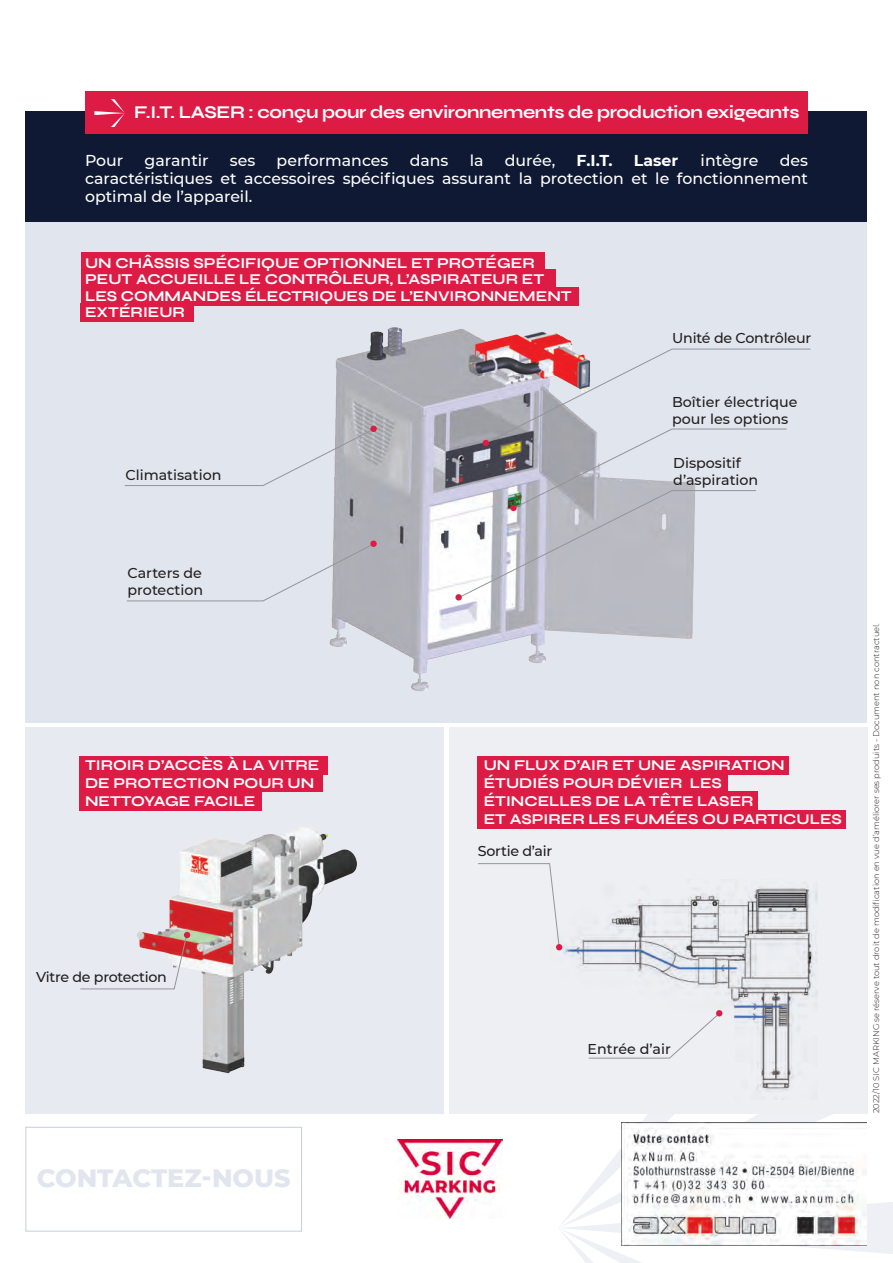
<style>
.page{position:relative;width:893px;height:1263px;background:#fff}
.page>*{position:absolute;margin:0;border:0;box-sizing:border-box;transform-origin:0 0}
.t1{font:800 25.5px "Montserrat";color:#e1e5ed}
.t2{font:700 18px "Syne";letter-spacing:-.02em;color:#fff}
.t3{font:500 15.75px/18px "Montserrat";color:#fff;text-align:justify}
.t4{font:700 15.75px "Montserrat";color:#fff}
.t5{font:700 15px/18px "Syne";color:#fff}
.t6{font:500 14.25px/17.1px "Montserrat";color:#231f20}
.t7{font:500 14.25px "Montserrat";letter-spacing:-.02em;color:#231f20}
.t8{font:300 8.25px "Montserrat";color:#231f20}
</style>
<div class="page">
<svg style="left:558px;top:1113px;width:335px;height:150px"></svg>
<div style="left:26px;top:1127px;width:276px;height:104px;border:1px solid #c8cede"></div>
<div style="left:26px;top:111px;width:841px;height:612px;background:#e1e5ed"></div>
<img style="left:329px;top:327px;width:364px;height:364px">
<div style="left:81px;top:253px;width:464px;height:18px;background:#dd1c46"></div>
<div style="left:81px;top:269px;width:474px;height:19px;background:#dd1c46"></div>
<div style="left:26px;top:727px;width:418px;height:386px;background:#e8eaf1"></div>
<div style="left:449px;top:727px;width:418px;height:386px;background:#edeff3"></div>
<div style="left:26px;top:111px;width:841px;height:111px;background:#0f1934"></div>
<div style="left:85px;top:91px;width:723px;height:43px;background:#dd1c46"></div>
<svg style="left:94px;top:99px;width:31px;height:28px"></svg>
<svg style="left:124px;top:427px;width:252px;height:59px"></svg>
<svg style="left:127px;top:542px;width:249px;height:60px"></svg>
<div style="left:370px;top:426px;width:7px;height:6px;background:#dd1c46;border-radius:50%"></div>
<svg style="left:460px;top:348px;width:351px;height:249px"></svg>
<div style="left:455px;top:594px;width:7px;height:6px;background:#dd1c46;border-radius:50%"></div>
<div style="left:510px;top:505px;width:7px;height:6px;background:#dd1c46;border-radius:50%"></div>
<div style="left:370px;top:540px;width:7px;height:7px;background:#dd1c46;border-radius:50%"></div>
<img style="left:558px;top:886px;width:259px;height:206px">
<svg style="left:478px;top:863px;width:84px;height:87px"></svg>
<img style="left:139px;top:828px;width:218px;height:246px">
<div style="left:79px;top:756px;width:248px;height:19px;background:#dd1c46"></div>
<div style="left:478px;top:756px;width:311px;height:19px;background:#dd1c46"></div>
<div style="left:478px;top:791px;width:280px;height:19px;background:#dd1c46"></div>
<div style="left:79px;top:773px;width:243px;height:19px;background:#dd1c46"></div>
<div style="left:478px;top:773px;width:250px;height:19px;background:#dd1c46"></div>
<div style="left:81px;top:287px;width:498px;height:19px;background:#dd1c46"></div>
<div style="left:81px;top:303px;width:113px;height:19px;background:#dd1c46"></div>
<div style="left:79px;top:792px;width:183px;height:18px;background:#dd1c46"></div>
<div style="left:478px;top:810px;width:368px;height:19px;background:#dd1c46"></div>
<svg style="left:80px;top:932px;width:110px;height:58px"></svg>
<img style="left:621px;top:1123px;width:246px;height:122px">
<img style="left:398px;top:1139px;width:105px;height:80px">
<p class="t2" style="left:134px;top:101px;width:667px">F.I.T. LASER : conçu pour des environnements de production exigeants</p>
<p class="t3" style="left:85px;top:151px;width:40px">Pour</p>
<p class="t3" style="left:145px;top:151px;width:66px">garantir</p>
<p class="t3" style="left:230px;top:151px;width:27px">ses</p>
<p class="t3" style="left:277px;top:151px;width:113px">performances</p>
<p class="t3" style="left:410px;top:151px;width:40px">dans</p>
<p class="t3" style="left:470px;top:151px;width:15px">la</p>
<p class="t3" style="left:505px;top:151px;width:52px">durée,</p>
<p class="t4" style="left:576px;top:149px;width:38px">F.I.T.</p>
<p class="t4" style="left:634px;top:149px;width:46px">Laser</p>
<p class="t3" style="left:701px;top:151px;width:59px">intègre</p>
<p class="t3" style="left:85px;top:151px;width:724px;text-indent:695px">des caractéristiques et accessoires spécifiques assurant la protection et le fonctionnement optimal de l’appareil.</p>
<p class="t5" style="left:85px;top:254px;width:488px;line-height:16.5px">UN CHÂSSIS SPÉCIFIQUE OPTIONNEL ET PROTÉGER PEUT ACCUEILLE LE CONTRÔLEUR, L’ASPIRATEUR ET LES COMMANDES ÉLECTRIQUES DE L’ENVIRONNEMENT EXTÉRIEUR</p>
<p class="t6" style="left:125px;top:466px;width:98px">Climatisation</p>
<p class="t6" style="left:672px;top:329px;width:141px">Unité de Contrôleur</p>
<p class="t6" style="left:672px;top:392px;width:127px">Boîtier électrique pour les options</p>
<p class="t6" style="left:673px;top:453px;width:87px">Dispositif d’aspiration</p>
<p class="t6" style="left:128px;top:564px;width:77px">Carters de protection</p>
<p class="t5" style="left:85px;top:756px;width:236px">TIROIR D’ACCÈS À LA VITRE<br>DE PROTECTION POUR UN<br>NETTOYAGE FACILE</p>
<p class="t5" style="left:484px;top:756px;width:360px">UN FLUX D’AIR ET UNE ASPIRATION<br>ÉTUDIÉS POUR DÉVIER LES<br>ÉTINCELLES DE LA TÊTE LASER<br>ET ASPIRER LES FUMÉES OU PARTICULES</p>
<p class="t7" style="left:36px;top:967px;width:132px">Vitre de protection</p>
<p class="t1" style="left:37px;top:1159px;width:255px">CONTACTEZ-NOUS</p>
<p class="t7" style="left:478px;top:841px;width:76px">Sortie d’air</p>
<p class="t6" style="left:588px;top:1039px;width:85px">Entrée d’air</p>
<p class="t8" style="left:870px;top:1113px;width:492px;rotate:-90deg">2022/10 SIC MARKING se réserve tout droit de modification en vue d’améliorer ses produits - Document non contractuel.</p>
</div>
